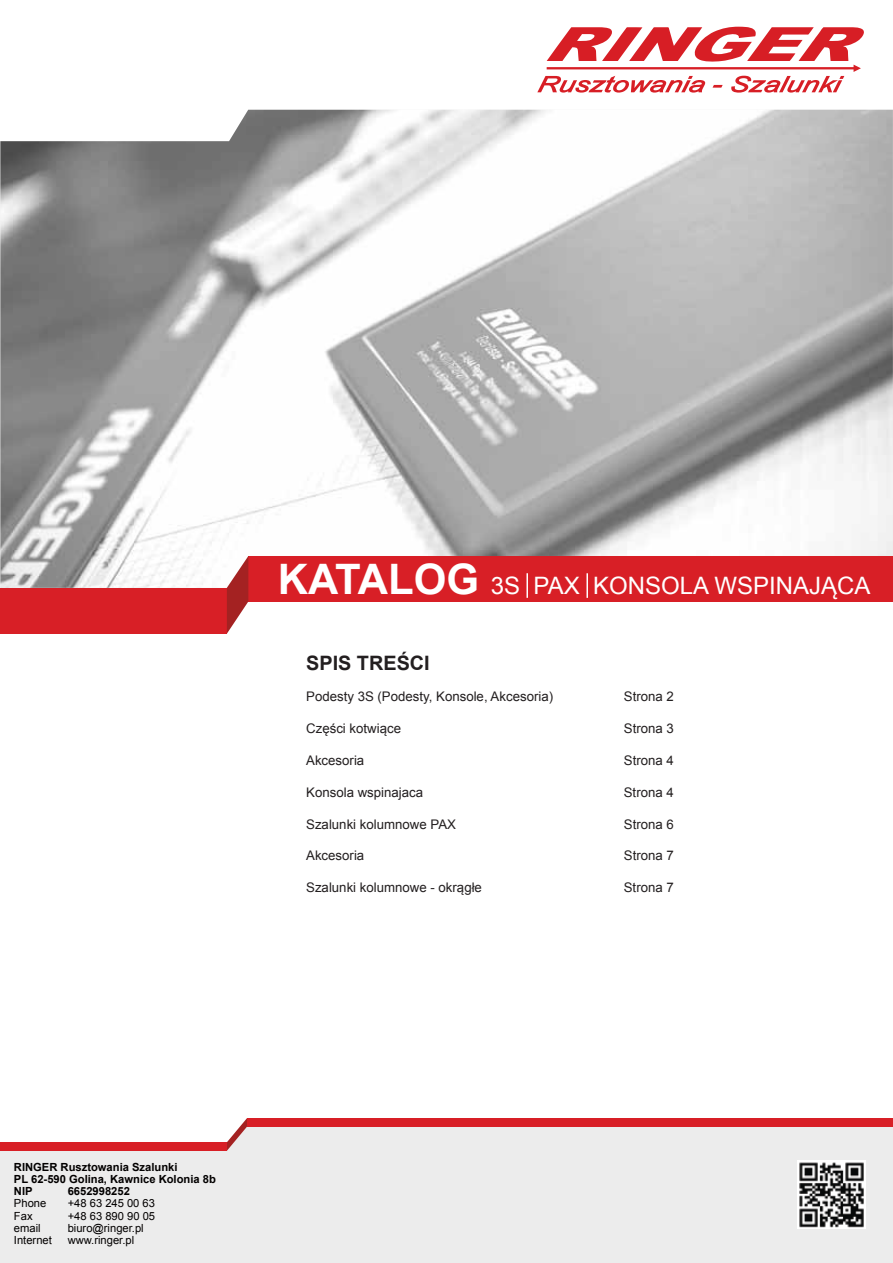
<style>
.page{position:relative;width:893px;height:1263px;background:#fff}
.page>*{position:absolute;margin:0;border:0;box-sizing:border-box;transform-origin:0 0}
.t1{font:24px "Arial";color:#fff}
.t2{font:700 19.8px "Arial";color:#231f20}
.t3{font:13.2px "Arial";color:#231f20}
.t4{font:11.25px "Arial";color:#020000}
.t5{font:700 11.25px/12px "Arial";color:#020000}
.s1{font-weight:700;font-size:42px}
</style>
<div class="page">
<img style="left:0;top:110px;width:893px;height:478px">
<div style="left:248px;top:556px;width:645px;height:45px;background:#d81f26"></div>
<div style="left:0;top:588px;width:227px;height:45px;background:#d81f26"></div>
<svg style="left:227px;top:556px;width:21px;height:78px"></svg>
<div style="left:0;top:1127px;width:893px;height:136px;background:#ececec"></div>
<div style="left:247px;top:1118px;width:646px;height:9px;background:#d81f26"></div>
<svg style="left:227px;top:1118px;width:20px;height:33px"></svg>
<div style="left:0;top:1142px;width:227px;height:9px;background:#d81f26"></div>
<img style="left:797px;top:1161px;width:68px;height:68px">
<svg style="left:537px;top:27px;width:327px;height:66px"></svg>
<hr style="left:526px;top:573px;width:2px;height:25px;background:#fff">
<hr style="left:586px;top:573px;width:2px;height:25px;background:#fff">
<h1 class="t1" style="left:278px;top:570px;width:594px"><span class="s1">KATALOG</span> 3S PAX KONSOLA WSPINAJĄCA</h1>
<h2 class="t2" style="left:306px;top:650px;width:125px">SPIS TREŚCI</h2>
<p class="t3" style="left:306px;top:688px;width:248px">Podesty 3S (Podesty, Konsole, Akcesoria)</p>
<p class="t3" style="left:624px;top:688px;width:52px">Strona 2</p>
<p class="t3" style="left:306px;top:720px;width:96px">Części kotwiące</p>
<p class="t3" style="left:624px;top:720px;width:52px">Strona 3</p>
<p class="t3" style="left:306px;top:752px;width:60px">Akcesoria</p>
<p class="t3" style="left:624px;top:752px;width:52px">Strona 4</p>
<p class="t3" style="left:306px;top:783px;width:118px">Konsola wspinajaca</p>
<p class="t3" style="left:624px;top:783px;width:52px">Strona 4</p>
<p class="t3" style="left:306px;top:815px;width:151px">Szalunki kolumnowe PAX</p>
<p class="t3" style="left:624px;top:815px;width:52px">Strona 6</p>
<p class="t3" style="left:306px;top:847px;width:60px">Akcesoria</p>
<p class="t3" style="left:624px;top:847px;width:52px">Strona 7</p>
<p class="t3" style="left:306px;top:879px;width:177px">Szalunki kolumnowe - okrągłe</p>
<p class="t3" style="left:624px;top:879px;width:52px">Strona 7</p>
<p class="t5" style="left:14px;top:1162px;width:203px">RINGER Rusztowania Szalunki<br>PL 62-590 Golina, Kawnice Kolonia 8b<br>NIP</p>
<p class="t5" style="left:68px;top:1186px;width:64px">6652998252</p>
<p class="t4" style="left:14px;top:1196px;width:34px">Phone</p>
<p class="t4" style="left:68px;top:1196px;width:89px">+48 63 245 00 63</p>
<p class="t4" style="left:14px;top:1208px;width:20px">Fax</p>
<p class="t4" style="left:68px;top:1208px;width:89px">+48 63 890 90 05</p>
<p class="t4" style="left:14px;top:1220px;width:28px">email</p>
<p class="t4" style="left:68px;top:1220px;width:78px">biuro@ringer.pl</p>
<p class="t4" style="left:14px;top:1232px;width:39px">Internet</p>
<p class="t4" style="left:68px;top:1232px;width:68px">www.ringer.pl</p>
</div>
